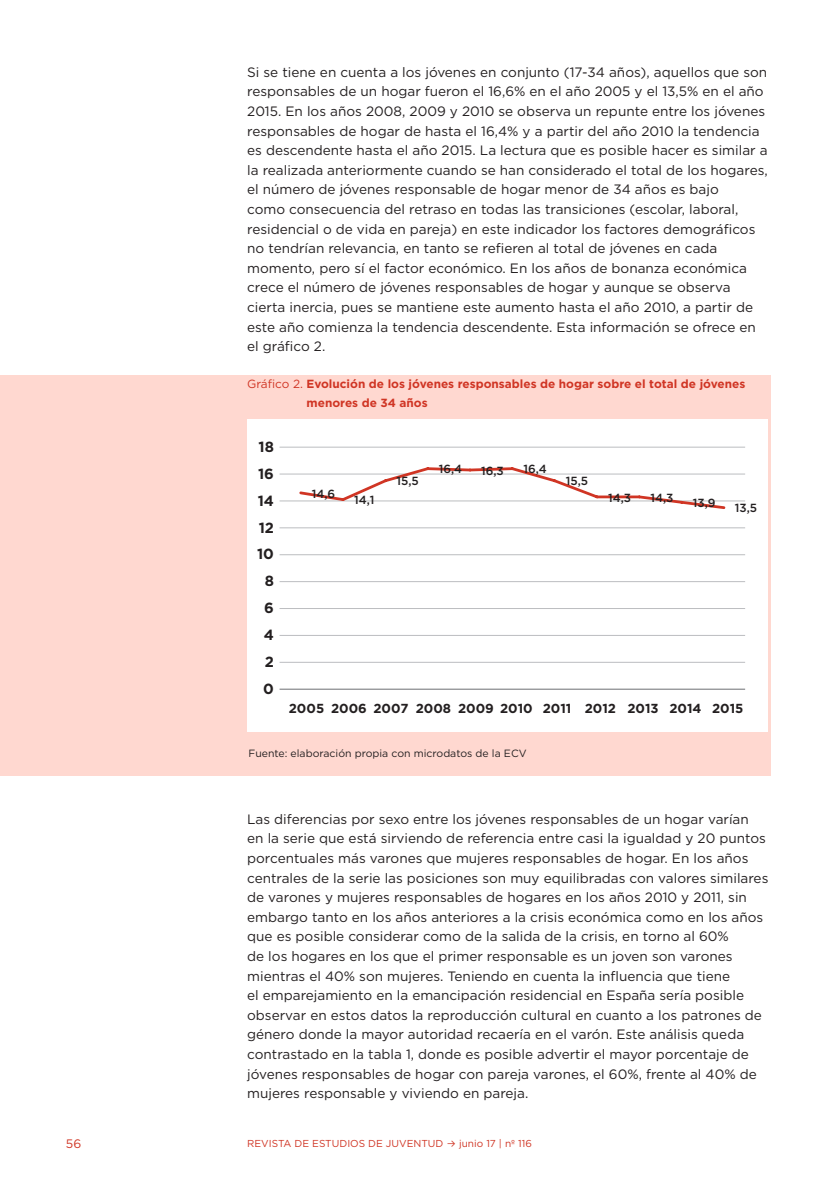
<style>
.page{position:relative;width:837px;height:1184px;background:#fff}
.page>*{position:absolute;margin:0;border:0;box-sizing:border-box;transform-origin:0 0}
.t1{font:700 14.7px "Gotham";color:#231f20}
.texto{font:13.65px/19.6px "Gotham";color:#231f20}
.t2{font:700 13.12px "Gotham";color:#231f20}
.t3{font:12.25px "Gotham";color:#d03524}
.Figura{font:700 11.9px/19.2px "Gotham";color:#d03524}
.t4{font:500 11.72px "Gotham";color:#231f20}
.texto-2{font:10.5px "Gotham";color:#231f20}
.t5{font:10.15px "Gotham";color:#d03524}
.s1{font-weight:400}
.s2{font-family:"Bryant";font-weight:500;font-size:10.5px}
</style>
<div class="page">
<div style="left:0;top:375px;width:770px;height:400px;background:#ffd8d0"></div>
<div style="left:248px;top:419px;width:519px;height:312px;background:#fff"></div>
<hr style="left:279px;top:662px;width:466px;height:1px;background:#bcbdc0">
<hr style="left:279px;top:635px;width:466px;height:1px;background:#bcbdc0">
<hr style="left:279px;top:608px;width:466px;height:1px;background:#bcbdc0">
<hr style="left:279px;top:581px;width:466px;height:1px;background:#bcbdc0">
<hr style="left:279px;top:554px;width:466px;height:1px;background:#bcbdc0">
<hr style="left:279px;top:527px;width:466px;height:1px;background:#bcbdc0">
<hr style="left:279px;top:500px;width:466px;height:1px;background:#bcbdc0">
<hr style="left:279px;top:473px;width:466px;height:1px;background:#bcbdc0">
<hr style="left:279px;top:447px;width:466px;height:1px;background:#bcbdc0">
<hr style="left:279px;top:688px;width:466px;height:2px;background:#808285">
<svg style="left:297px;top:467px;width:429px;height:42px"></svg>
<p class="texto" style="left:247px;top:62px;width:522px">Si se tiene en cuenta a los jóvenes en conjunto (17-34 años), aquellos que son responsables de un hogar fueron el 16,6% en el año 2005 y el 13,5% en el año 2015. En los años 2008, 2009 y 2010 se observa un repunte entre los jóvenes responsables de hogar de hasta el 16,4% y a partir del año 2010 la tendencia es descendente hasta el año 2015. La lectura que es posible hacer es similar a la realizada anteriormente cuando se han considerado el total de los hogares, el número de jóvenes responsable de hogar menor de 34 años es bajo<br>como consecuencia del retraso en todas las transiciones (escolar, laboral, residencial o de vida en pareja) en este indicador los factores demográficos no tendrían relevancia, en tanto se refieren al total de jóvenes en cada momento, pero sí el factor económico. En los años de bonanza económica crece el número de jóvenes responsables de hogar y aunque se observa cierta inercia, pues se mantiene este aumento hasta el año 2010, a partir de este año comienza la tendencia descendente. Esta información se ofrece en el gráfico 2.</p>
<p class="Figura" style="left:306px;top:374px;width:440px;text-indent:-59px"><span class="s1">Gráfico 2.</span> Evolución de los jóvenes responsables de hogar sobre el total de jóvenes menores de 34 años</p>
<p class="t1" style="left:258px;top:437px;width:17px">18</p>
<p class="t1" style="left:258px;top:464px;width:17px">16</p>
<p class="t1" style="left:257px;top:491px;width:18px">14</p>
<p class="t1" style="left:258px;top:517px;width:17px">12</p>
<p class="t1" style="left:257px;top:544px;width:18px">10</p>
<p class="t1" style="left:265px;top:571px;width:11px">8</p>
<p class="t1" style="left:264px;top:598px;width:11px">6</p>
<p class="t1" style="left:264px;top:625px;width:12px">4</p>
<p class="t1" style="left:265px;top:652px;width:11px">2</p>
<p class="t1" style="left:263px;top:679px;width:12px">0</p>
<p class="t4" style="left:312px;top:486px;width:25px">14,6</p>
<p class="t4" style="left:354px;top:492px;width:22px">14,1</p>
<p class="t4" style="left:396px;top:473px;width:24px">15,5</p>
<p class="t4" style="left:438px;top:461px;width:25px">16,4</p>
<p class="t4" style="left:481px;top:463px;width:24px">16,3</p>
<p class="t4" style="left:523px;top:461px;width:25px">16,4</p>
<p class="t4" style="left:565px;top:473px;width:24px">15,5</p>
<p class="t4" style="left:608px;top:490px;width:25px">14,3</p>
<p class="t4" style="left:650px;top:490px;width:25px">14,3</p>
<p class="t4" style="left:692px;top:495px;width:24px">13,9</p>
<p class="t4" style="left:734px;top:500px;width:24px">13,5</p>
<p class="t2" style="left:289px;top:699px;width:456px">2005 2006 2007 2008 2009 2010 2011 2012 2013 2014 2015</p>
<p class="texto-2" style="left:248px;top:746px;width:279px">Fuente: elaboración propia con microdatos de la ECV</p>
<p class="texto" style="left:247px;top:808px;width:522px">Las diferencias por sexo entre los jóvenes responsables de un hogar varían en la serie que está sirviendo de referencia entre casi la igualdad y 20 puntos porcentuales más varones que mujeres responsables de hogar. En los años centrales de la serie las posiciones son muy equilibradas con valores similares de varones y mujeres responsables de hogares en los años 2010 y 2011, sin embargo tanto en los años anteriores a la crisis económica como en los años que es posible considerar como de la salida de la crisis, en torno al 60%<br>de los hogares en los que el primer responsable es un joven son varones mientras el 40% son mujeres. Teniendo en cuenta la influencia que tiene<br>el emparejamiento en la emancipación residencial en España sería posible observar en estos datos la reproducción cultural en cuanto a los patrones de género donde la mayor autoridad recaería en el varón. Este análisis queda contrastado en la tabla 1, donde es posible advertir el mayor porcentaje de jóvenes responsables de hogar con pareja varones, el 60%, frente al 40% de mujeres responsable y viviendo en pareja.</p>
<p class="t3" style="left:66px;top:1135px;width:17px">56</p>
<p class="t5" style="left:247px;top:1136px;width:286px">REVISTA DE ESTUDIOS DE JUVENTUD <span class="s2">≥</span> junio 17 | nº 116</p>
</div>
